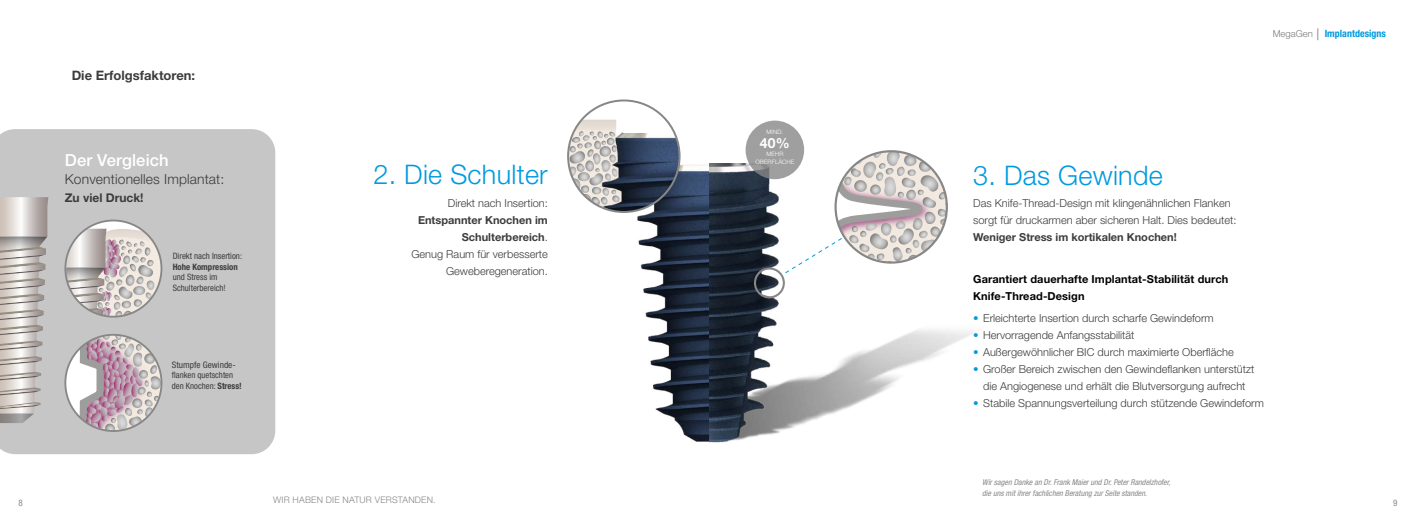
<style>
.page{position:relative;width:1418px;height:525px;background:#fff}
.page>*{position:absolute;margin:0;border:0;box-sizing:border-box;transform-origin:0 0}
.t1{font:300 27px "Helvetica Neue LT Std";letter-spacing:.01em;color:#009adf}
.t2{font:500 16.6px "Helvetica Neue LT Std";letter-spacing:.01em;color:#fff}
.t3{font:700 14px "Helvetica Neue LT Std";color:#fff}
.t4{font:300 13.9px "Helvetica Neue LT Std";letter-spacing:.01em;color:#3c3c3b}
.t5{font:700 13px "Helvetica Neue LT Std";color:#3c3c3b}
.t6{font:700 12px "Helvetica Neue LT Std";color:#3c3c3b}
.t7{font:300 11px/17px "Helvetica Neue LT Std";color:#3c3c3b;text-align:right}
.t8{font:700 11px/17px "Helvetica Neue LT Std";letter-spacing:.01em;color:#000}
.t9{font:700 11px "Helvetica Neue LT Std";color:#3c3c3b}
.t10{font:700 condensed 10px "Helvetica Neue LT Std";color:#009adf}
.t11{font:300 9px "Helvetica Neue LT Std";letter-spacing:.02em;color:#878787}
.t12{font:condensed 9px "Helvetica Neue LT Std";color:#3c3c3b}
.t13{font:condensed 9px "Helvetica Neue LT Std";color:#878787}
.t14{font:condensed 8.8px/10.6px "Helvetica Neue LT Std";color:#3c3c3b}
.t15{font:700 condensed 8.8px "Helvetica Neue LT Std";color:#3c3c3b}
.t16{font:condensed 8.7px "Helvetica Neue LT Std";color:#3c3c3b}
.t17{font:italic condensed 8px/11px "Helvetica Neue LT Std";color:#878787}
.t18{font:300 6px/8px "Helvetica Neue LT Std";letter-spacing:.015em;color:#fff;text-align:center}
.s1{font-weight:700}
.s2{font-weight:300;font-stretch:normal;font-size:9.5px;color:#7c7b7b}
.s3{font-weight:300;font-size:16px;color:#7c7b7b}
.s4{color:#009adf}
</style>
<div class="page">
<img style="left:631px;top:153px;width:86px;height:290px">
<div style="left:0;top:129px;width:275px;height:325px;background:#c6c6c6"></div>
<svg style="left:0;top:197px;width:48px;height:226px;background:#c5c0bc"></svg>
<svg style="left:65px;top:334px;width:96px;height:97px"></svg>
<svg style="left:76px;top:334px;width:85px;height:97px;background:#c3b3bb"></svg>
<div style="left:64px;top:333px;width:98px;height:98px;border:2px solid #878787;border-radius:50%"></div>
<svg style="left:65px;top:220px;width:96px;height:96px"></svg>
<svg style="left:66px;top:228px;width:95px;height:88px;background:#cac3c1"></svg>
<div style="left:64px;top:219px;width:98px;height:98px;border:2px solid #878787;border-radius:50%"></div>
<img style="left:628px;top:133px;width:51px;height:79px">
<svg style="left:568px;top:120px;width:60px;height:92px"></svg>
<div style="left:567px;top:99px;width:113px;height:114px;border:2px solid #878787;border-radius:50%"></div>
<img style="left:709px;top:164px;width:266px;height:278px">
<svg style="left:784px;top:151px;width:162px;height:123px"></svg>
<svg style="left:745px;top:120px;width:59px;height:59px;background:#9f9f9f"></svg>
<div style="left:754px;top:267px;width:31px;height:31px;border:2px solid #878787;border-radius:50%"></div>
<p class="t5" style="left:72px;top:67px;width:125px">Die Erfolgsfaktoren:</p>
<h2 class="t2" style="left:65px;top:150px;width:105px">Der Vergleich</h2>
<p class="t4" style="left:65px;top:171px;width:161px">Konventionelles Implantat:</p>
<p class="t6" style="left:65px;top:190px;width:80px">Zu viel Druck!</p>
<p class="t14" style="left:173px;top:250px;width:71px">Direkt nach Insertion:</p>
<p class="t15" style="left:173px;top:261px;width:67px">Hohe Kompression</p>
<p class="t14" style="left:173px;top:272px;width:55px">und Stress im<br>Schulterbereich!</p>
<p class="t12" style="left:172px;top:359px;width:65px">Stumpfe Gewinde-</p>
<p class="t16" style="left:172px;top:370px;width:63px">flanken quetschten</p>
<p class="t14" style="left:172px;top:380px;width:71px">den Knochen: <span class="s1">Stress!</span></p>
<h1 class="t1" style="left:373px;top:158px;width:176px">2. Die Schulter</h1>
<p class="t7" style="left:448px;top:194px;width:101px">Direkt nach Insertion:</p>
<p class="t7" style="left:411px;top:211px;width:138px"><span class="s1">Entspannter Knochen im<br>Schulterbereich</span>.<br>Genug Raum für verbesserte<br>Geweberegeneration.</p>
<p class="t18" style="left:766px;top:128px;width:18px">MIND.</p>
<p class="t3" style="left:760px;top:134px;width:31px">40%</p>
<p class="t18" style="left:755px;top:150px;width:41px">MEHR<br>OBERFLÄCHE</p>
<p class="t10" style="left:1272px;top:27px;width:115px"><span class="s2">MegaGen</span> <span class="s3">|</span> Implantdesigns</p>
<h1 class="t1" style="left:973px;top:158px;width:191px">3. Das Gewinde</h1>
<p class="t7" style="left:973px;top:194px;width:265px;text-align:left">Das Knife-Thread-Design mit klingenähnlichen Flanken sorgt für druckarmen aber sicheren Halt. Dies bedeutet:</p>
<p class="t9" style="left:973px;top:230px;width:205px">Weniger Stress im kortikalen Knochen!</p>
<p class="t8" style="left:973px;top:270px;width:257px">Garantiert dauerhafte Implantat-Stabilität durch<br>Knife-Thread-Design</p>
<p class="t7" style="left:973px;top:309px;width:242px"><span class="s4">•</span> Erleichterte Insertion durch scharfe Gewindeform</p>
<p class="t7" style="left:973px;top:326px;width:163px"><span class="s4">•</span> Hervorragende Anfangsstabilität</p>
<p class="t7" style="left:973px;top:343px;width:262px"><span class="s4">•</span> Außergewöhnlicher BIC durch maximierte Oberfläche</p>
<p class="t7" style="left:973px;top:360px;width:283px;text-align:center"><span class="s4">•</span> Großer Bereich zwischen den Gewindeflanken unterstützt die Angiogenese und erhält die Blutversorgung aufrecht</p>
<p class="t7" style="left:973px;top:394px;width:292px"><span class="s4">•</span> Stabile Spannungsverteilung durch stützende Gewindeform</p>
<p class="t17" style="left:982px;top:476px;width:190px">Wir sagen Danke an Dr. Frank Maier und Dr. Peter Randelzhofer, die uns mit ihrer fachlichen Beratung zur Seite standen.</p>
<p class="t13" style="left:18px;top:497px;width:6px">8</p>
<p class="t11" style="left:273px;top:494px;width:164px">WIR HABEN DIE NATUR VERSTANDEN.</p>
<p class="t13" style="left:1393px;top:497px;width:6px">9</p>
</div>
